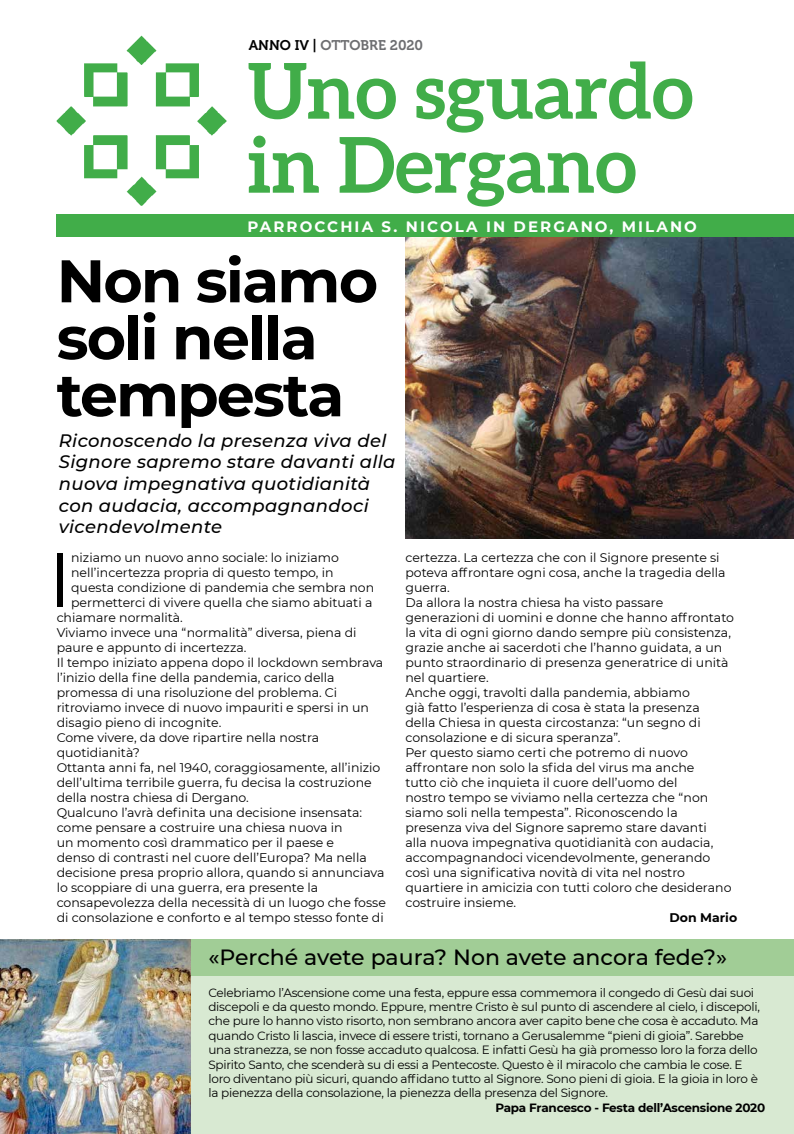
<style>
.page{position:relative;width:794px;height:1134px;background:#fff}
.page>*{position:absolute;margin:0;border:0;box-sizing:border-box;transform-origin:0 0}
.t1{font:700 77px/74px "Aleo";color:#41ad49}
.t2{font:76.8px "Montserrat";color:#000}
.t3{font:700 60px/57px "Montserrat";letter-spacing:-.03em;color:#000}
.t4{font:500 22px "Montserrat";letter-spacing:-.005em;color:#000}
.t5{font:italic 500 18px/21.6px "Montserrat";letter-spacing:.02em;color:#000}
.t6{font:700 15px "Montserrat";letter-spacing:.14em;color:#fff}
.t7{font:14px "Museo 700";color:#6d6e71}
.t8{font:12.5px/15px "Montserrat";color:#000}
.t9{font:700 12.5px "Montserrat";color:#000}
.t10{font:12px/14.4px "Montserrat";letter-spacing:-.02em;color:#000}
.t11{font:700 12px "Montserrat";letter-spacing:-.02em;color:#000}
.s1{color:#000}
</style>
<div class="page">
<div style="left:57px;top:214px;width:737px;height:23px;background:#41ad49"></div>
<img style="left:56px;top:35px;width:171px;height:186px">
<div style="left:0;top:976px;width:794px;height:158px;background:#d8e9d2"></div>
<div style="left:0;top:939px;width:794px;height:37px;background:#a1cd96"></div>
<img style="left:0;top:939px;width:190px;height:195px">
<img style="left:405px;top:237px;width:389px;height:302px">
<p class="t7" style="left:249px;top:38px;width:176px"><span class="s1">ANNO IV |</span> OTTOBRE 2020</p>
<h1 class="t1" style="left:247px;top:53px;width:447px">Uno sguardo in Dergano</h1>
<p class="t6" style="left:247px;top:216px;width:451px">Parrocchia S. Nicola in Dergan o, Milan o</p>
<h3 class="t3" style="left:57px;top:249px;width:323px">Non siamo soli nella tempesta</h3>
<h3 class="t5" style="left:59px;top:429px;width:338px">Riconoscendo la presenza viva del<br>Signore sapremo stare davanti alla nuova impegnativa quotidianità con audacia, accompagnandoci vicendevolmente</h3>
<h2 class="t2" style="left:48px;top:527px;width:25px">I</h2>
<p class="t8" style="left:71px;top:550px;width:269px">niziamo un nuovo anno sociale: lo iniziamo</p>
<p class="t8" style="left:71px;top:565px;width:264px">nell’incertezza propria di questo tempo, in</p>
<p class="t8" style="left:71px;top:580px;width:304px">questa condizione di pandemia che sembra non</p>
<p class="t8" style="left:71px;top:595px;width:303px">permetterci di vivere quella che siamo abituati a</p>
<p class="t8" style="left:57px;top:610px;width:128px">chiamare normalità.</p>
<p class="t8" style="left:57px;top:625px;width:301px">Viviamo invece una “normalità” diversa, piena di</p>
<p class="t8" style="left:57px;top:640px;width:191px">paure e appunto di incertezza.</p>
<p class="t8" style="left:57px;top:655px;width:328px">Il tempo iniziato appena dopo il lockdown sembrava</p>
<p class="t8" style="left:57px;top:670px;width:279px">l’inizio della fine della pandemia, carico della</p>
<p class="t8" style="left:57px;top:685px;width:282px">promessa di una risoluzione del problema. Ci</p>
<p class="t8" style="left:57px;top:700px;width:314px">ritroviamo invece di nuovo impauriti e spersi in un</p>
<p class="t8" style="left:57px;top:715px;width:166px">disagio pieno di incognite.</p>
<p class="t8" style="left:57px;top:730px;width:264px">Come vivere, da dove ripartire nella nostra</p>
<p class="t8" style="left:57px;top:745px;width:85px">quotidianità?</p>
<p class="t8" style="left:57px;top:760px;width:325px">Ottanta anni fa, nel 1940, coraggiosamente, all’inizio</p>
<p class="t8" style="left:57px;top:775px;width:316px">dell’ultima terribile guerra, fu decisa la costruzione</p>
<p class="t8" style="left:57px;top:790px;width:194px">della nostra chiesa di Dergano.</p>
<p class="t8" style="left:57px;top:805px;width:307px">Qualcuno l’avrà definita una decisione insensata:</p>
<p class="t8" style="left:57px;top:820px;width:287px">come pensare a costruire una chiesa nuova in</p>
<p class="t8" style="left:57px;top:835px;width:279px">un momento così drammatico per il paese e</p>
<p class="t8" style="left:57px;top:850px;width:311px">denso di contrasti nel cuore dell’Europa? Ma nella</p>
<p class="t8" style="left:57px;top:865px;width:329px">decisione presa proprio allora, quando si annunciava</p>
<p class="t8" style="left:57px;top:880px;width:263px">lo scoppiare di una guerra, era presente la</p>
<p class="t8" style="left:57px;top:895px;width:331px">consapevolezza della necessità di un luogo che fosse</p>
<p class="t8" style="left:57px;top:910px;width:328px">di consolazione e conforto e al tempo stesso fonte di</p>
<p class="t8" style="left:405px;top:550px;width:330px">certezza. La certezza che con il Signore presente si poteva affrontare ogni cosa, anche la tragedia della guerra.<br>Da allora la nostra chiesa ha visto passare generazioni di uomini e donne che hanno affrontato la vita di ogni giorno dando sempre più consistenza, grazie anche ai sacerdoti che l’hanno guidata, a un punto straordinario di presenza generatrice di unità nel quartiere.<br>Anche oggi, travolti dalla pandemia, abbiamo<br>già fatto l’esperienza di cosa è stata la presenza<br>della Chiesa in questa circostanza: “un segno di consolazione e di sicura speranza”.<br>Per questo siamo certi che potremo di nuovo affrontare non solo la sfida del virus ma anche<br>tutto ciò che inquieta il cuore dell’uomo del<br>nostro tempo se viviamo nella certezza che “non siamo soli nella tempesta”. Riconoscendo la presenza viva del Signore sapremo stare davanti<br>alla nuova impegnativa quotidianità con audacia, accompagnandoci vicendevolmente, generando così una significativa novità di vita nel nostro quartiere in amicizia con tutti coloro che desiderano costruire insieme.</p>
<p class="t9" style="left:669px;top:909px;width:69px">Don Mario</p>
<h3 class="t4" style="left:208px;top:942px;width:520px">«Perché avete paura? Non avete ancora fede?»</h3>
<p class="t10" style="left:208px;top:985px;width:553px">Celebriamo l’Ascensione come una festa, eppure essa commemora il congedo di Gesù dai suoi discepoli e da questo mondo. Eppure, mentre Cristo è sul punto di ascendere al cielo, i discepoli, che pure lo hanno visto risorto, non sembrano ancora aver capito bene che cosa è accaduto. Ma quando Cristo li lascia, invece di essere tristi, tornano a Gerusalemme “pieni di gioia”. Sarebbe una stranezza, se non fosse accaduto qualcosa. E infatti Gesù ha già promesso loro la forza dello Spirito Santo, che scenderà su di essi a Pentecoste. Questo è il miracolo che cambia le cose. E loro diventano più sicuri, quando affidano tutto al Signore. Sono pieni di gioia. E la gioia in loro è la pienezza della consolazione, la pienezza della presenza del Signore.</p>
<p class="t11" style="left:495px;top:1099px;width:271px">Papa Francesco - Festa dell’Ascensione 2020</p>
</div>
